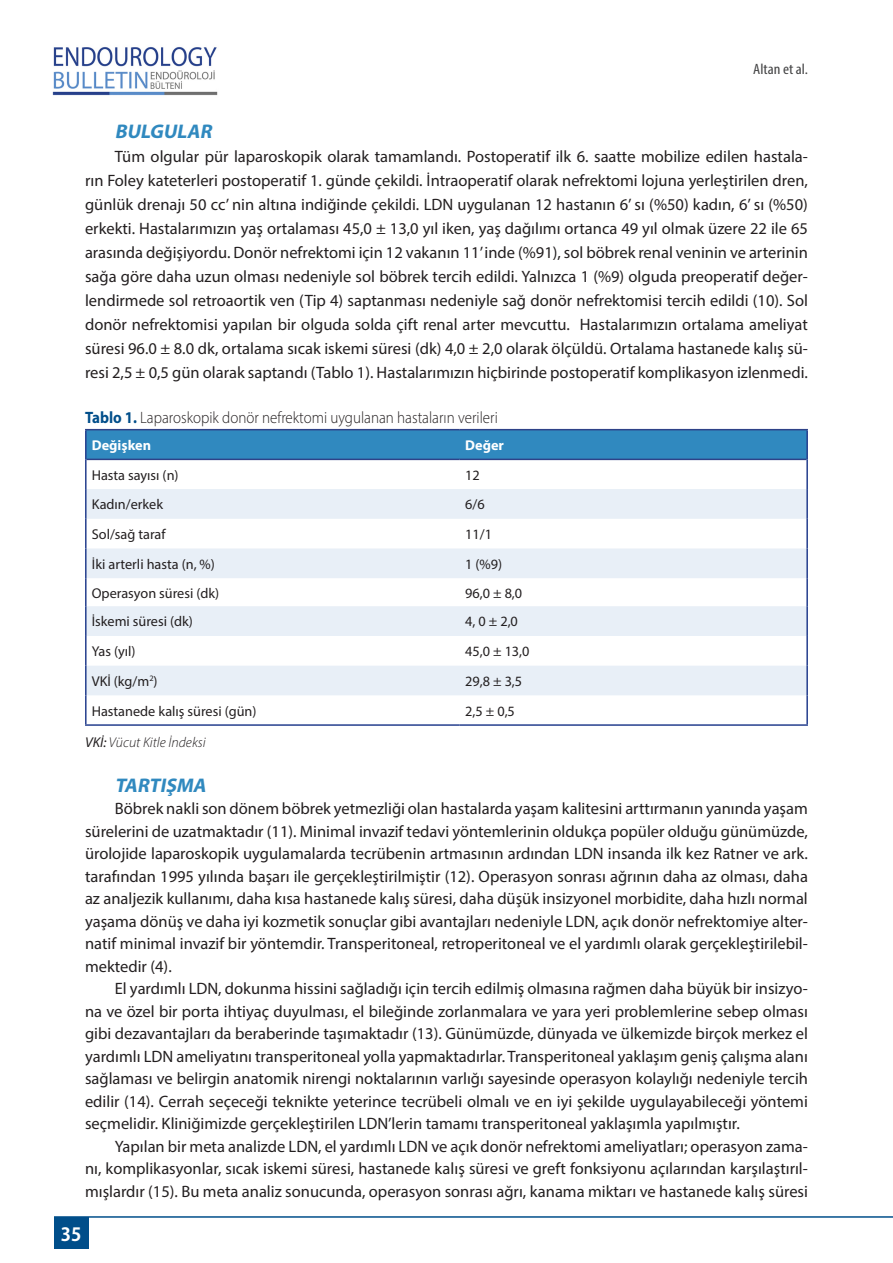
<style>
.page{position:relative;width:893px;height:1263px;background:#fff}
.page>*{position:absolute;margin:0;border:0;box-sizing:border-box;transform-origin:0 0}
.t1{font:italic 700 19.8px "Myriad Pro";color:#3089bf}
.t2{font:700 18px "Koz Go Pr 6 N";color:#fff}
.t3{font:16.5px/22.5px "Myriad Pro";color:#231f20;text-align:justify}
.t4{font:300 16.5px "Myriad Pro";color:#231f20;scale:.91 1}
.t5{font:condensed 15px "Myriad Pro";color:#444445;scale:1.1 1}
.t6{font:14.25px "Myriad Pro";color:#231f20}
.t7{font:italic 300 14.25px "Myriad Pro";color:#231f20}
.t8{font:700 14.25px "Myriad Pro";color:#fff}
.s1{font-weight:700;color:#004e8a}
.s2{font-weight:400}
</style>
<div class="page">
<img style="left:52px;top:47px;width:166px;height:49px">
<div style="left:54px;top:1217px;width:34px;height:32px;background:#004e8a"></div>
<hr style="left:54px;top:1216px;width:839px;height:2px;background:#004e8a">
<div style="left:87px;top:430px;width:719px;height:29px;background:#3089bf"></div>
<svg style="left:87px;top:489px;width:719px;height:206px;fill:#e8eff7"></svg>
<hr style="left:85px;top:429px;width:374px;height:1px;background:#2e4288">
<hr style="left:459px;top:429px;width:349px;height:1px;background:#2e4288">
<hr style="left:87px;top:459px;width:372px;height:1px;background:#2e4288">
<hr style="left:459px;top:459px;width:347px;height:1px;background:#2e4288">
<hr style="left:85px;top:430px;width:2px;height:29px;background:#253f8e">
<hr style="left:806px;top:430px;width:2px;height:29px;background:#253f8e">
<hr style="left:85px;top:459px;width:2px;height:30px;background:#253f8e">
<hr style="left:806px;top:459px;width:2px;height:30px;background:#253f8e">
<hr style="left:85px;top:489px;width:2px;height:30px;background:#253f8e">
<hr style="left:806px;top:489px;width:2px;height:30px;background:#253f8e">
<hr style="left:85px;top:519px;width:2px;height:29px;background:#253f8e">
<hr style="left:806px;top:519px;width:2px;height:29px;background:#253f8e">
<hr style="left:85px;top:548px;width:2px;height:30px;background:#253f8e">
<hr style="left:806px;top:548px;width:2px;height:30px;background:#253f8e">
<hr style="left:85px;top:578px;width:2px;height:28px;background:#253f8e">
<hr style="left:806px;top:578px;width:2px;height:28px;background:#253f8e">
<hr style="left:85px;top:606px;width:2px;height:30px;background:#253f8e">
<hr style="left:806px;top:606px;width:2px;height:30px;background:#253f8e">
<hr style="left:85px;top:636px;width:2px;height:30px;background:#253f8e">
<hr style="left:806px;top:636px;width:2px;height:30px;background:#253f8e">
<hr style="left:85px;top:666px;width:2px;height:29px;background:#253f8e">
<hr style="left:806px;top:666px;width:2px;height:29px;background:#253f8e">
<hr style="left:85px;top:695px;width:2px;height:29px;background:#253f8e">
<hr style="left:806px;top:695px;width:2px;height:29px;background:#253f8e">
<hr style="left:85px;top:724px;width:374px;height:2px;background:#253f8e">
<hr style="left:459px;top:724px;width:349px;height:2px;background:#253f8e">
<p class="t5" style="left:753px;top:60px;width:51px">Altan et al.</p>
<p class="t1" style="left:115px;top:118px;width:103px">BULGULAR</p>
<p class="t3" style="left:85px;top:144px;width:724px;line-height:24px;text-indent:30px">Tüm olgular pür laparoskopik olarak tamamlandı. Postoperatif ilk 6. saatte mobilize edilen hastala&shy;rın Foley kateterleri postoperatif 1. günde çekildi. İntraoperatif olarak nefrektomi lojuna yerleştirilen dren, günlük drenajı 50 cc’ nin altına indiğinde çekildi. LDN uygulanan 12 hastanın 6’ sı (%50) kadın, 6’ sı (%50) erkekti. Hastalarımızın yaş ortalaması 45,0 ± 13,0 yıl iken, yaş dağılımı ortanca 49 yıl olmak üzere 22 ile 65 arasında değişiyordu. Donör nefrektomi için 12 vakanın 11’ inde (%91), sol böbrek renal veninin ve arterinin sağa göre daha uzun olması nedeniyle sol böbrek tercih edildi. Yalnızca 1 (%9) olguda preoperatif değer&shy;lendirmede sol retroaortik ven (Tip 4) saptanması nedeniyle sağ donör nefrektomisi tercih edildi (10). Sol donör nefrektomisi yapılan bir olguda solda çift renal arter mevcuttu. Hastalarımızın ortalama ameliyat süresi 96.0 ± 8.0 dk, ortalama sıcak iskemi süresi (dk) 4,0 ± 2,0 olarak ölçüldü. Ortalama hastanede kalış sü&shy;resi 2,5 ± 0,5 gün olarak saptandı (Tablo 1). Hastalarımızın hiçbirinde postoperatif komplikasyon izlenmedi.</p>
<p class="t4" style="left:85px;top:407px;width:455px"><span class="s1">Tablo 1.</span> Laparoskopik donör nefrektomi uygulanan hastaların verileri</p>
<p class="t8" style="left:92px;top:436px;width:61px">Değişken</p>
<p class="t8" style="left:465px;top:436px;width:40px">Değer</p>
<p class="t6" style="left:92px;top:466px;width:88px">Hasta sayısı (n)</p>
<p class="t6" style="left:465px;top:466px;width:16px">12</p>
<p class="t6" style="left:92px;top:496px;width:73px">Kadın/erkek</p>
<p class="t6" style="left:465px;top:496px;width:21px">6/6</p>
<p class="t6" style="left:92px;top:525px;width:75px">Sol/sağ taraf</p>
<p class="t6" style="left:465px;top:525px;width:28px">11/1</p>
<p class="t6" style="left:92px;top:555px;width:125px">İki arterli hasta (n, %)</p>
<p class="t6" style="left:465px;top:555px;width:39px">1 (%9)</p>
<p class="t6" style="left:92px;top:584px;width:129px">Operasyon süresi (dk)</p>
<p class="t6" style="left:465px;top:584px;width:58px">96,0 ± 8,0</p>
<p class="t6" style="left:92px;top:613px;width:103px">İskemi süresi (dk)</p>
<p class="t6" style="left:465px;top:613px;width:54px">4, 0 ± 2,0</p>
<p class="t6" style="left:92px;top:642px;width:45px">Yas (yıl)</p>
<p class="t6" style="left:465px;top:642px;width:66px">45,0 ± 13,0</p>
<p class="t6" style="left:92px;top:672px;width:67px">VKİ (kg/m<sup>2</sup>)</p>
<p class="t6" style="left:465px;top:672px;width:58px">29,8 ± 3,5</p>
<p class="t6" style="left:92px;top:702px;width:166px">Hastanede kalış süresi (gün)</p>
<p class="t6" style="left:465px;top:702px;width:51px">2,5 ± 0,5</p>
<p class="t7" style="left:85px;top:733px;width:122px"><span class="s2">VKİ:</span> Vücut Kitle İndeksi</p>
<p class="t1" style="left:115px;top:772px;width:97px">TARTIŞMA</p>
<p class="t3" style="left:85px;top:797px;width:724px;text-indent:30px">Böbrek nakli son dönem böbrek yetmezliği olan hastalarda yaşam kalitesini arttırmanın yanında yaşam sürelerini de uzatmaktadır (11). Minimal invazif tedavi yöntemlerinin oldukça popüler olduğu günümüzde, ürolojide laparoskopik uygulamalarda tecrübenin artmasının ardından LDN insanda ilk kez Ratner ve ark. tarafından 1995 yılında başarı ile gerçekleştirilmiştir (12). Operasyon sonrası ağrının daha az olması, daha az analjezik kullanımı, daha kısa hastanede kalış süresi, daha düşük insizyonel morbidite, daha hızlı normal yaşama dönüş ve daha iyi kozmetik sonuçlar gibi avantajları nedeniyle LDN, açık donör nefrektomiye alter&shy;natif minimal invazif bir yöntemdir. Transperitoneal, retroperitoneal ve el yardımlı olarak gerçekleştirilebil&shy;mektedir (4).</p>
<p class="t3" style="left:85px;top:977px;width:724px;text-indent:30px">El yardımlı LDN, dokunma hissini sağladığı için tercih edilmiş olmasına rağmen daha büyük bir insizyo&shy;na ve özel bir porta ihtiyaç duyulması, el bileğinde zorlanmalara ve yara yeri problemlerine sebep olması gibi dezavantajları da beraberinde taşımaktadır (13). Günümüzde, dünyada ve ülkemizde birçok merkez el yardımlı LDN ameliyatını transperitoneal yolla yapmaktadırlar. Transperitoneal yaklaşım geniş çalışma alanı sağlaması ve belirgin anatomik nirengi noktalarının varlığı sayesinde operasyon kolaylığı nedeniyle tercih edilir (14). Cerrah seçeceği teknikte yeterince tecrübeli olmalı ve en iyi şekilde uygulayabileceği yöntemi seçmelidir. Kliniğimizde gerçekleştirilen LDN’lerin tamamı transperitoneal yaklaşımla yapılmıştır.</p>
<p class="t3" style="left:85px;top:1135px;width:724px;text-indent:30px">Yapılan bir meta analizde LDN, el yardımlı LDN ve açık donör nefrektomi ameliyatları; operasyon zama&shy;nı, komplikasyonlar, sıcak iskemi süresi, hastanede kalış süresi ve greft fonksiyonu açılarından karşılaştırıl&shy;mışlardır (15). Bu meta analiz sonucunda, operasyon sonrası ağrı, kanama miktarı ve hastanede kalış süresi</p>
<p class="t2" style="left:61px;top:1224px;width:22px">35</p>
</div>
